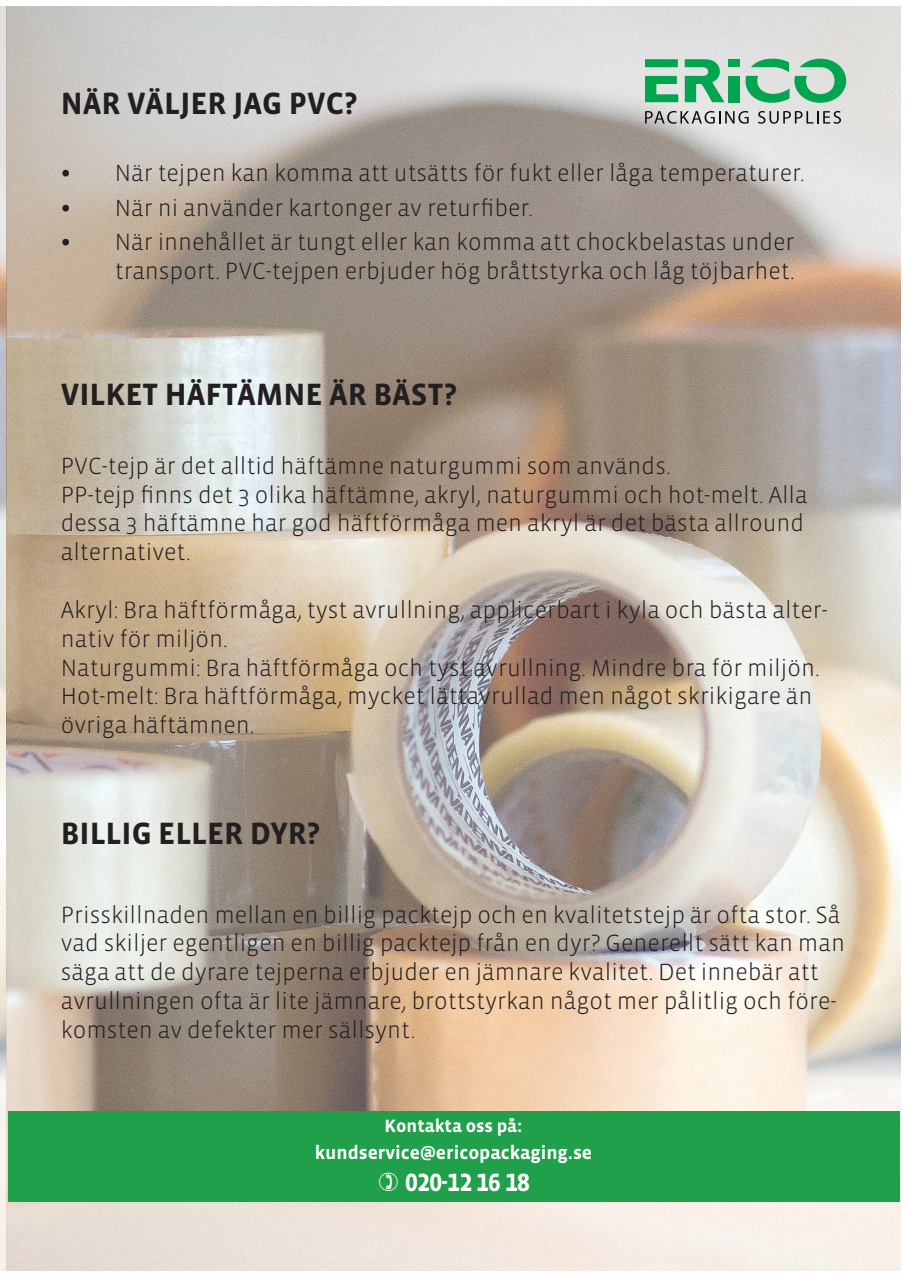
<style>
.page{position:relative;width:907px;height:1277px;background:#fff}
.page>*{position:absolute;margin:0;border:0;box-sizing:border-box;transform-origin:0 0}
.t1{font:700 31.5px "Vista Sans OT";color:#231f20}
.t2{font:700 25.5px "Vista Sans OT";letter-spacing:-.025em;color:#fff}
.t3{font:300 24px/28.8px "Vista Sans OT";color:#231f20}
.t4{font:700 19.2px "Vista Sans OT";color:#fff}
.t5{font:700 18.3px "Vista Sans OT";color:#fff}
.s1{font-weight:700;font-size:28.5px}
.s2{font-size:19.2px}
</style>
<div class="page">
<img style="left:0;top:7px;width:900px;height:1263px">
<svg style="left:645px;top:76px;width:33px;height:26px"></svg>
<div style="left:645px;top:59px;width:32px;height:8px;background:#00a54f"></div>
<svg style="left:684px;top:59px;width:40px;height:43px;background:#5bbe8a"></svg>
<div style="left:727px;top:59px;width:12px;height:8px;background:#00a54f"></div>
<div style="left:727px;top:76px;width:12px;height:26px;background:#00a54f"></div>
<svg style="left:745px;top:59px;width:101px;height:44px;background:#81c7a2"></svg>
<svg style="left:645px;top:111px;width:103px;height:13px"></svg>
<svg style="left:758px;top:111px;width:82px;height:13px"></svg>
<div style="left:8px;top:1110px;width:891px;height:91px;background:#21a04b"></div>
<h1 class="t1" style="left:61px;top:88px;width:298px">NÄR VÄLJER JAG PVC?</h1>
<p class="t3" style="left:61px;top:159px;width:745px"><span class="s1">•</span> När tejpen kan komma att utsätts för fukt eller låga temperaturer.</p>
<p class="t3" style="left:61px;top:194px;width:474px"><span class="s1">•</span> När ni använder kartonger av returfiber.</p>
<p class="t3" style="left:61px;top:228px;width:735px;text-align:right"><span class="s1">•</span> När innehållet är tungt eller kan komma att chockbelastas under transport. PVC-tejpen erbjuder hög bråttstyrka och låg töjbarhet.</p>
<h1 class="t1" style="left:61px;top:378px;width:398px">VILKET HÄFTÄMNE ÄR BÄST?</h1>
<p class="t3" style="left:61px;top:452px;width:748px">PVC-tejp är det alltid häftämne naturgummi som används.<br>PP-tejp finns det 3 olika häftämne, akryl, naturgummi och hot-melt. Alla dessa 3 häftämne har god häftförmåga men akryl är det bästa allround alternativet.</p>
<p class="t3" style="left:61px;top:596px;width:768px">Akryl: Bra häftförmåga, tyst avrullning, applicerbart i kyla och bästa alter&shy;nativ för miljön.<br>Naturgummi: Bra häftförmåga och tyst avrullning. Mindre bra för miljön.<br>Hot-melt: Bra häftförmåga, mycket lättavrullad men något skrikigare än övriga häftämnen.</p>
<h1 class="t1" style="left:61px;top:817px;width:261px">BILLIG ELLER DYR?</h1>
<p class="t3" style="left:61px;top:900px;width:785px">Prisskillnaden mellan en billig packtejp och en kvalitetstejp är ofta stor. Så vad skiljer egentligen en billig packtejp från en dyr? Generellt sätt kan man säga att de dyrare tejperna erbjuder en jämnare kvalitet. Det innebär att avrullningen ofta är lite jämnare, brottstyrkan något mer pålitlig och före&shy;komsten av defekter mer sällsynt.</p>
<p class="t5" style="left:384px;top:1115px;width:139px">Kontakta oss på<span class="s2">:</span></p>
<p class="t4" style="left:315px;top:1142px;width:279px">kundservice@ericopackaging.se</p>
<p class="t2" style="left:405px;top:1169px;width:126px">020-12 16 18</p>
</div>
